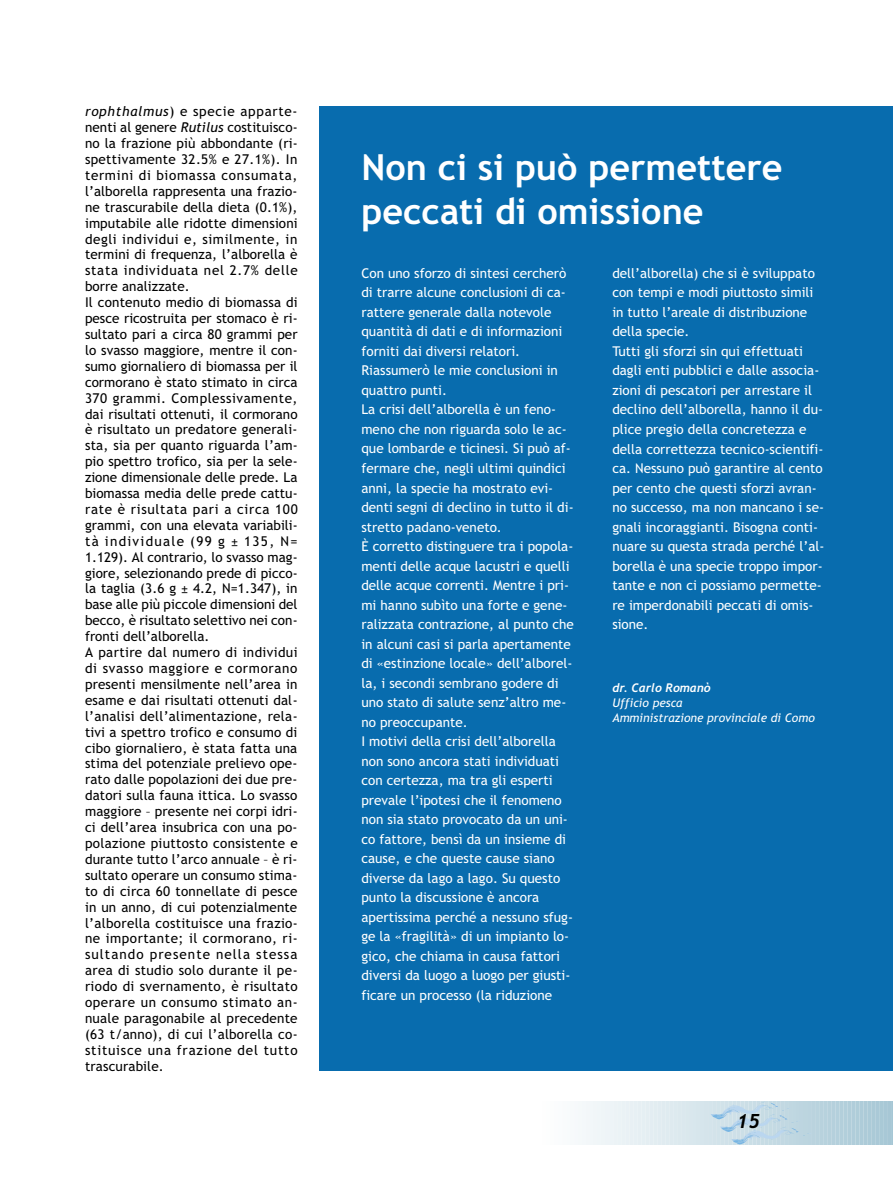
<style>
.page{position:relative;width:893px;height:1191px;background:#fff}
.page>*{position:absolute;margin:0;border:0;box-sizing:border-box;transform-origin:0 0}
.t1{font:700 36px/43.2px "Trebuchet MS";color:#fff}
.t2{font:italic 700 19.5px "Trebuchet";color:#000}
.t3{font:13.5px/15.9px "Trebuchet MS";letter-spacing:.01em;color:#000}
.t4{font:13.5px/19.5px "Trebuchet MS";color:#fff}
.t5{font:italic 12px/15px "Trebuchet MS";color:#fff}
.t6{font:italic 700 12px "Trebuchet";color:#fff}
.s1{font-style:italic}
</style>
<div class="page">
<div style="left:319px;top:106px;width:574px;height:964px;background:#086cae"></div>
<hr style="left:556px;top:1101px;width:1px;height:43px;background:#fbfcfd">
<hr style="left:560px;top:1101px;width:1px;height:43px;background:#fafcfd">
<hr style="left:564px;top:1101px;width:1px;height:43px;background:#f9fbfc">
<hr style="left:567px;top:1101px;width:2px;height:43px;background:#f8fbfc">
<hr style="left:571px;top:1101px;width:2px;height:43px;background:#f7fafb">
<hr style="left:575px;top:1101px;width:2px;height:43px;background:#f6f9fb">
<hr style="left:579px;top:1101px;width:2px;height:43px;background:#f5f9fa">
<hr style="left:583px;top:1101px;width:2px;height:43px;background:#f4f8fa">
<hr style="left:587px;top:1101px;width:2px;height:43px;background:#f3f7f9">
<hr style="left:591px;top:1101px;width:2px;height:43px;background:#f2f7f9">
<hr style="left:595px;top:1101px;width:2px;height:43px;background:#f1f6f8">
<hr style="left:599px;top:1101px;width:2px;height:43px;background:#f0f6f8">
<hr style="left:603px;top:1101px;width:2px;height:43px;background:#eff5f7">
<hr style="left:607px;top:1101px;width:2px;height:43px;background:#eef4f7">
<hr style="left:611px;top:1101px;width:1px;height:43px;background:#edf4f7">
<hr style="left:615px;top:1101px;width:1px;height:43px;background:#ecf3f6">
<hr style="left:619px;top:1101px;width:1px;height:43px;background:#ebf3f6">
<hr style="left:623px;top:1101px;width:1px;height:43px;background:#eaf2f5">
<hr style="left:627px;top:1101px;width:1px;height:43px;background:#e9f1f5">
<hr style="left:631px;top:1101px;width:1px;height:43px;background:#e8f0f4">
<hr style="left:635px;top:1101px;width:1px;height:43px;background:#e7f0f4">
<hr style="left:639px;top:1101px;width:1px;height:43px;background:#e6eff3">
<hr style="left:643px;top:1101px;width:1px;height:43px;background:#e5eff3">
<hr style="left:647px;top:1101px;width:1px;height:43px;background:#e4eef2">
<hr style="left:651px;top:1101px;width:1px;height:43px;background:#e3edf2">
<hr style="left:655px;top:1101px;width:1px;height:43px;background:#e2edf1">
<hr style="left:659px;top:1101px;width:1px;height:43px;background:#e1ecf1">
<hr style="left:663px;top:1101px;width:1px;height:43px;background:#e0ebf0">
<hr style="left:667px;top:1101px;width:1px;height:43px;background:#dfebf0">
<hr style="left:670px;top:1101px;width:2px;height:43px;background:#deeaef">
<hr style="left:674px;top:1101px;width:2px;height:43px;background:#ddeaef">
<hr style="left:678px;top:1101px;width:2px;height:43px;background:#dce9ee">
<hr style="left:682px;top:1101px;width:2px;height:43px;background:#dbe8ee">
<hr style="left:686px;top:1101px;width:2px;height:43px;background:#dae8ed">
<hr style="left:690px;top:1101px;width:2px;height:43px;background:#d9e7ed">
<hr style="left:694px;top:1101px;width:2px;height:43px;background:#d8e7ed">
<hr style="left:698px;top:1101px;width:2px;height:43px;background:#d7e6ec">
<hr style="left:702px;top:1101px;width:2px;height:43px;background:#d6e5ec">
<hr style="left:706px;top:1101px;width:2px;height:43px;background:#d5e4eb">
<hr style="left:813px;top:1101px;width:2px;height:43px;background:#bad3de">
<hr style="left:817px;top:1101px;width:1px;height:43px;background:#b9d3de">
<hr style="left:821px;top:1101px;width:1px;height:43px;background:#b8d2dd">
<hr style="left:825px;top:1101px;width:1px;height:43px;background:#b7d2dd">
<hr style="left:829px;top:1101px;width:1px;height:43px;background:#b6d1dc">
<hr style="left:833px;top:1101px;width:1px;height:43px;background:#b5d0dc">
<hr style="left:837px;top:1101px;width:1px;height:43px;background:#b4d0dc">
<hr style="left:841px;top:1101px;width:1px;height:43px;background:#b3cfdb">
<hr style="left:845px;top:1101px;width:1px;height:43px;background:#b2cfdb">
<hr style="left:849px;top:1101px;width:1px;height:43px;background:#b1ceda">
<hr style="left:853px;top:1101px;width:1px;height:43px;background:#b0cdda">
<hr style="left:857px;top:1101px;width:1px;height:43px;background:#afcdd9">
<hr style="left:861px;top:1101px;width:1px;height:43px;background:#aeccd9">
<hr style="left:865px;top:1101px;width:1px;height:43px;background:#adcbd8">
<hr style="left:869px;top:1101px;width:1px;height:43px;background:#accbd8">
<hr style="left:872px;top:1101px;width:2px;height:43px;background:#abcad7">
<hr style="left:876px;top:1101px;width:2px;height:43px;background:#aac9d7">
<hr style="left:880px;top:1101px;width:2px;height:43px;background:#a9c9d6">
<hr style="left:884px;top:1101px;width:2px;height:43px;background:#a8c8d6">
<hr style="left:888px;top:1101px;width:2px;height:43px;background:#a7c7d5">
<hr style="left:892px;top:1101px;width:1px;height:43px;background:#a6c7d5">
<svg style="left:710px;top:1101px;width:102px;height:43px;background:#c2d9e5"></svg>
<p class="t3" style="left:85px;top:104px;width:214px"><span class="s1">rophthalmus</span>) e specie apparte&shy;nenti al genere <span class="s1">Rutilus</span> costituisco&shy;no la frazione più abbondante (ri&shy;spettivamente 32.5% e 27.1%). In termini di biomassa consumata, l’alborella rappresenta una frazio&shy;ne trascurabile della dieta (0.1%), imputabile alle ridotte dimensioni degli individui e, similmente, in termini di frequenza, l’alborella è stata individuata nel 2.7% delle borre analizzate.<br>Il contenuto medio di biomassa di pesce ricostruita per stomaco è ri&shy;sultato pari a circa 80 grammi per lo svasso maggiore, mentre il con&shy;sumo giornaliero di biomassa per il cormorano è stato stimato in circa 370 grammi. Complessivamente, dai risultati ottenuti, il cormorano è risultato un predatore generali&shy;sta, sia per quanto riguarda l’am&shy;pio spettro trofico, sia per la sele&shy;zione dimensionale delle prede. La biomassa media delle prede cattu&shy;rate è risultata pari a circa 100 grammi, con una elevata variabili&shy;tà individuale (99 g ± 135, N= 1.129). Al contrario, lo svasso mag&shy;giore, selezionando prede di picco&shy;la taglia (3.6 g ± 4.2, N=1.347), in base alle più piccole dimensioni del becco, è risultato selettivo nei con&shy;fronti dell’alborella.<br>A partire dal numero di individui di svasso maggiore e cormorano presenti mensilmente nell’area in esame e dai risultati ottenuti dal&shy;l’analisi dell’alimentazione, rela&shy;tivi a spettro trofico e consumo di cibo giornaliero, è stata fatta una stima del potenziale prelievo ope&shy;rato dalle popolazioni dei due pre&shy;datori sulla fauna ittica. Lo svasso maggiore – presente nei corpi idri&shy;ci dell’area insubrica con una po&shy;polazione piuttosto consistente e durante tutto l’arco annuale – è ri&shy;sultato operare un consumo stima&shy;to di circa 60 tonnellate di pesce in un anno, di cui potenzialmente l’alborella costituisce una frazio&shy;ne importante; il cormorano, ri&shy;sultando presente nella stessa area di studio solo durante il pe&shy;riodo di svernamento, è risultato operare un consumo stimato an&shy;nuale paragonabile al precedente (63 t/anno), di cui l’alborella co&shy;stituisce una frazione del tutto trascurabile.</p>
<h1 class="t1" style="left:361px;top:146px;width:422px">Non ci si può permettere peccati di omissione</h1>
<p class="t4" style="left:361px;top:263px;width:214px">Con uno sforzo di sintesi cercherò di trarre alcune conclusioni di ca&shy;rattere generale dalla notevole quantità di dati e di informazioni forniti dai diversi relatori.<br>Riassumerò le mie conclusioni in quattro punti.<br>La crisi dell’alborella è un feno&shy;meno che non riguarda solo le ac&shy;que lombarde e ticinesi. Si può af&shy;fermare che, negli ultimi quindici anni, la specie ha mostrato evi&shy;denti segni di declino in tutto il di&shy;stretto padano-veneto.<br>È corretto distinguere tra i popola&shy;menti delle acque lacustri e quelli delle acque correnti. Mentre i pri&shy;mi hanno subìto una forte e gene&shy;ralizzata contrazione, al punto che in alcuni casi si parla apertamente di «estinzione locale» dell’alborel&shy;la, i secondi sembrano godere di uno stato di salute senz’altro me&shy;no preoccupante.<br>I motivi della crisi dell’alborella non sono ancora stati individuati con certezza, ma tra gli esperti prevale l’ipotesi che il fenomeno non sia stato provocato da un uni&shy;co fattore, bensì da un insieme di cause, e che queste cause siano diverse da lago a lago. Su questo punto la discussione è ancora apertissima perché a nessuno sfug&shy;ge la «fragilità» di un impianto lo&shy;gico, che chiama in causa fattori diversi da luogo a luogo per giusti&shy;ficare un processo (la riduzione</p>
<p class="t4" style="left:612px;top:263px;width:214px">dell’alborella) che si è sviluppato con tempi e modi piuttosto simili in tutto l’areale di distribuzione della specie.<br>Tutti gli sforzi sin qui effettuati dagli enti pubblici e dalle associa&shy;zioni di pescatori per arrestare il declino dell’alborella, hanno il du&shy;plice pregio della concretezza e della correttezza tecnico-scientifi&shy;ca. Nessuno può garantire al cento per cento che questi sforzi avran&shy;no successo, ma non mancano i se&shy;gnali incoraggianti. Bisogna conti&shy;nuare su questa strada perché l’al&shy;borella è una specie troppo impor&shy;tante e non ci possiamo permette&shy;re imperdonabili peccati di omis&shy;sione.</p>
<p class="t6" style="left:612px;top:680px;width:100px">dr. Carlo Romanò</p>
<p class="t5" style="left:612px;top:695px;width:204px">Ufficio pesca<br>Amministrazione provinciale di Como</p>
<h2 class="t2" style="left:737px;top:1110px;width:24px">15</h2>
</div>
